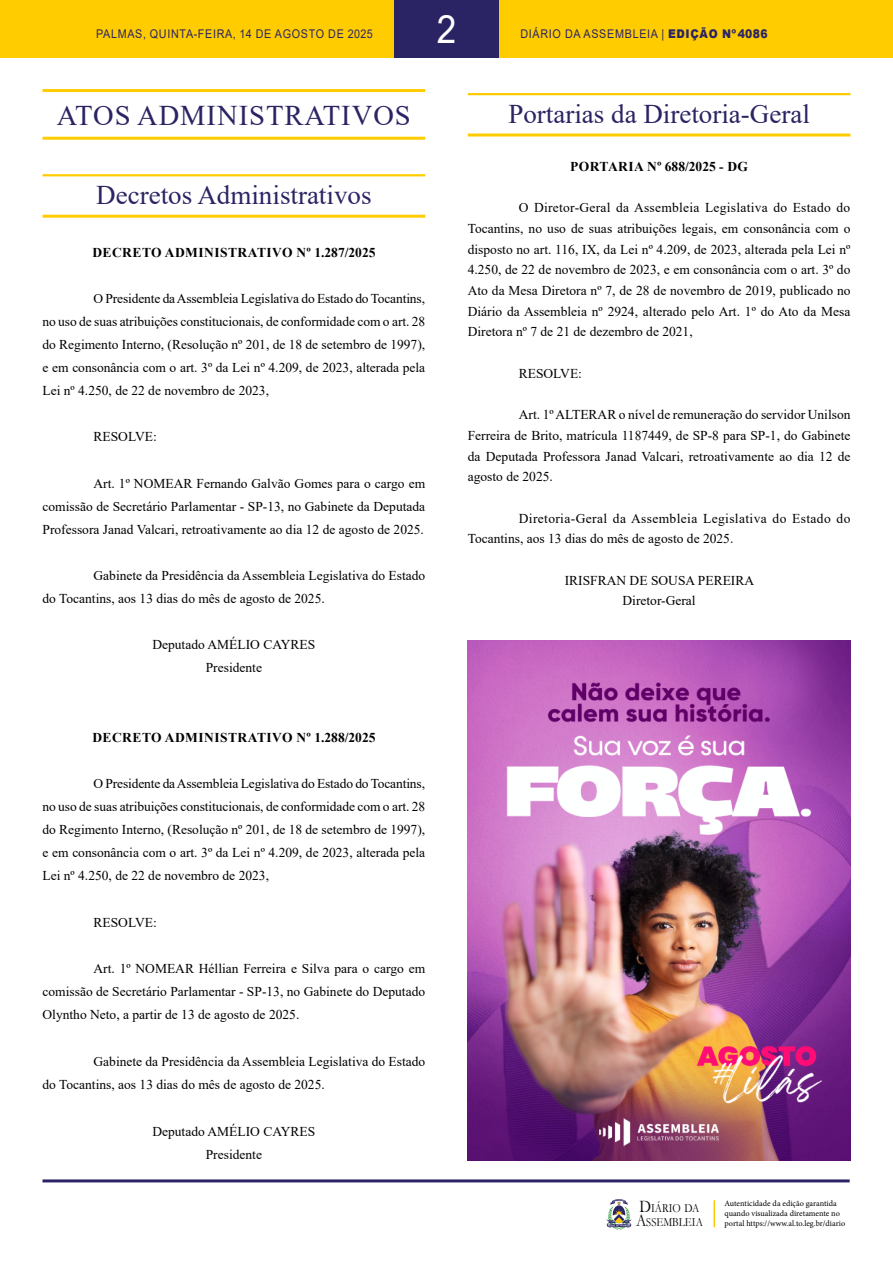
<style>
.page{position:relative;width:893px;height:1263px;background:#fff}
.page>*{position:absolute;margin:0;border:0;box-sizing:border-box;transform-origin:0 0}
.t1{font:39px "Arial";color:#fff;scale:.9 1}
.t2{font:28.5px "Times New Roman";letter-spacing:.035em;color:#2b2464}
.t3{font:27px "Times New Roman";color:#2b2464}
.t4{font:13.5px/23.1px "Times New Roman";color:#000;text-align:justify}
.t5{font:13.5px/20.7px "Times New Roman";letter-spacing:.025em;color:#000}
.t6{font:700 13.5px "Times New Roman";letter-spacing:.035em;color:#000}
.t7{font:700 13.5px "Times New Roman";letter-spacing:.01em;color:#000}
.t8{font:12.45px/14px "Garamond";color:#000;scale:.85 1}
.t9{font:12px "Arial";letter-spacing:.065em;color:#2b2464;scale:.9 1}
.t10{font:8.25px/9.9px "Minion Pro";color:#000}
.s1{font-weight:900}
.s2{font-size:17.85px}
</style>
<div class="page">
<div style="left:0;top:0;width:893px;height:58px;background:#fc0"></div>
<hr style="left:43px;top:1179px;width:807px;height:3px;background:#2b2464">
<svg style="left:606px;top:1199px;width:26px;height:31px"></svg>
<div style="left:394px;top:0;width:105px;height:58px;background:#2b2464"></div>
<hr style="left:713px;top:1200px;width:2px;height:27px;background:#fc0">
<hr style="left:43px;top:89px;width:382px;height:3px;background:#fc0">
<hr style="left:43px;top:137px;width:382px;height:3px;background:#fc0">
<hr style="left:43px;top:174px;width:382px;height:2px;background:#fc0">
<hr style="left:43px;top:215px;width:382px;height:3px;background:#fc0">
<hr style="left:468px;top:93px;width:382px;height:2px;background:#fc0">
<hr style="left:468px;top:134px;width:382px;height:3px;background:#fc0">
<img style="left:468px;top:640px;width:382px;height:521px">
<h1 class="t1" style="left:437px;top:2px;width:23px">2</h1>
<p class="t9" style="left:96px;top:25px;width:309px">PALMAS, QUINTA-FEIRA, 14 DE AGOSTO DE 2025</p>
<p class="t9" style="left:520px;top:25px;width:276px">DIÁRIO DA ASSEMBLEIA | <span class="s1">EDIÇÃO Nº4086</span></p>
<h2 class="t2" style="left:57px;top:96px;width:355px">ATOS ADMINISTRATIVOS</h2>
<h3 class="t3" style="left:96px;top:176px;width:277px">Decretos Administrativos</h3>
<p class="t6" style="left:92px;top:242px;width:285px">DECRETO ADMINISTRATIVO Nº 1.287/2025</p>
<p class="t4" style="left:43px;top:286px;width:384px;text-indent:51px">O Presidente da Assembleia Legislativa do Estado do Tocantins, no uso de suas atribuições constitucionais, de conformidade com o art. 28 do Regimento Interno, (Resolução nº 201, de 18 de setembro de 1997), e em consonância com o art. 3º da Lei nº 4.209, de 2023, alterada pela Lei nº 4.250, de 22 de novembro de 2023,</p>
<p class="t4" style="left:94px;top:425px;width:65px">RESOLVE:</p>
<p class="t4" style="left:43px;top:471px;width:384px;text-indent:51px">Art. 1º NOMEAR Fernando Galvão Gomes para o cargo em comissão de Secretário Parlamentar - SP-13, no Gabinete da Deputada Professora Janad Valcari, retroativamente ao dia 12 de agosto de 2025.</p>
<p class="t4" style="left:43px;top:563px;width:384px;text-indent:51px">Gabinete da Presidência da Assembleia Legislativa do Estado do Tocantins, aos 13 dias do mês de agosto de 2025.</p>
<p class="t4" style="left:152px;top:633px;width:165px;text-align:center">Deputado AMÉLIO CAYRES<br>Presidente</p>
<p class="t6" style="left:92px;top:727px;width:285px">DECRETO ADMINISTRATIVO Nº 1.288/2025</p>
<p class="t4" style="left:43px;top:771px;width:384px;text-indent:51px">O Presidente da Assembleia Legislativa do Estado do Tocantins, no uso de suas atribuições constitucionais, de conformidade com o art. 28 do Regimento Interno, (Resolução nº 201, de 18 de setembro de 1997), e em consonância com o art. 3º da Lei nº 4.209, de 2023, alterada pela Lei nº 4.250, de 22 de novembro de 2023,</p>
<p class="t4" style="left:94px;top:910px;width:65px">RESOLVE:</p>
<p class="t4" style="left:43px;top:956px;width:384px;text-indent:51px">Art. 1º NOMEAR Héllian Ferreira e Silva para o cargo em comissão de Secretário Parlamentar - SP-13, no Gabinete do Deputado Olyntho Neto, a partir de 13 de agosto de 2025.</p>
<p class="t4" style="left:43px;top:1049px;width:384px;text-indent:51px">Gabinete da Presidência da Assembleia Legislativa do Estado do Tocantins, aos 13 dias do mês de agosto de 2025.</p>
<p class="t4" style="left:152px;top:1119px;width:165px;text-align:center">Deputado AMÉLIO CAYRES<br>Presidente</p>
<h3 class="t3" style="left:508px;top:95px;width:303px">Portarias da Diretoria-Geral</h3>
<p class="t7" style="left:570px;top:156px;width:179px">PORTARIA Nº 688/2025 - DG</p>
<p class="t4" style="left:468px;top:197px;width:384px;line-height:20.7px;text-indent:51px">O Diretor-Geral da Assembleia Legislativa do Estado do Tocantins, no uso de suas atribuições legais, em consonância com o disposto no art. 116, IX, da Lei nº 4.209, de 2023, alterada pela Lei nº 4.250, de 22 de novembro de 2023, e em consonância com o art. 3º do Ato da Mesa Diretora nº 7, de 28 de novembro de 2019, publicado no Diário da Assembleia nº 2924, alterado pelo Art. 1º do Ato da Mesa Diretora nº 7 de 21 de dezembro de 2021,</p>
<p class="t4" style="left:519px;top:361px;width:65px">RESOLVE:</p>
<p class="t4" style="left:468px;top:404px;width:384px;line-height:20.7px;text-indent:51px">Art. 1º ALTERAR o nível de remuneração do servidor Unilson Ferreira de Brito, matrícula 1187449, de SP-8 para SP-1, do Gabinete da Deputada Professora Janad Valcari, retroativamente ao dia 12 de agosto de 2025.</p>
<p class="t5" style="left:468px;top:507px;width:384px;text-indent:51px">Diretoria-Geral da Assembleia Legislativa do Estado do<br>Tocantins, aos 13 dias do mês de agosto de 2025.</p>
<p class="t4" style="left:565px;top:569px;width:191px;line-height:20.7px;text-align:center">IRISFRAN DE SOUSA PEREIRA<br>Diretor-Geral</p>
<p class="t8" style="left:636px;top:1201px;width:80px"><span class="s2">D</span>IÁRIO DA<br><span class="s2">A</span>SSEMBLEIA</p>
<p class="t10" style="left:724px;top:1199px;width:122px">Autenticidade da edição garantida quando visualizada diretamente no portal https://www.al.to.leg.br/diario</p>
</div>
